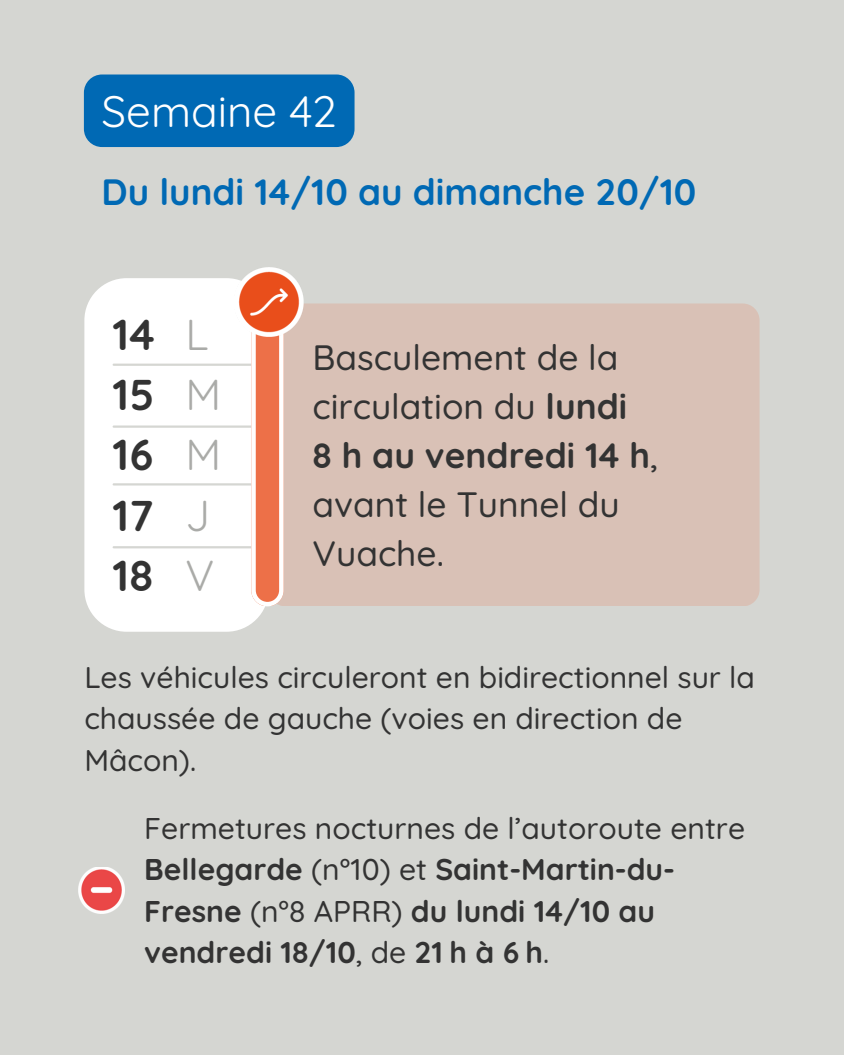
<style>
.page{position:relative;width:844px;height:1055px;background:#d5d6d2}
.page>*{position:absolute;margin:0;border:0;box-sizing:border-box;transform-origin:0 0}
.t1{font:43.95px "Quicksand";color:#fff}
.t2{font:700 43.35px/60.2px "Quicksand";color:#333;text-align:justify}
.t3{font:43.35px/60.2px "Quicksand";color:#aaaba8}
.t4{font:700 36.6px "Quicksand";color:#0069b4}
.t5{font:500 35.25px/48.9px "Quicksand";color:#333}
.t6{font:700 30px/41.6px "Quicksand";color:#333}
.t7{font:500 30px/41.6px "Quicksand";color:#333}
.s1{font-weight:700}
.s2{font-weight:500}
</style>
<div class="page">
<img style="left:78px;top:867px;width:47px;height:46px">
<div style="left:84px;top:278px;width:185px;height:353px;background:#fff;border-radius:42px"></div>
<hr style="left:114px;top:363px;width:153px;height:3px;background:#d5d6d2">
<hr style="left:114px;top:425px;width:153px;height:3px;background:#d5d6d2">
<hr style="left:114px;top:483px;width:153px;height:2px;background:#d5d6d2">
<hr style="left:114px;top:546px;width:153px;height:2px;background:#d5d6d2">
<div style="left:269px;top:303px;width:490px;height:303px;background:#d9c1b6;border-radius:17px"></div>
<svg style="left:251px;top:336px;width:33px;height:270px;background:#f1997d"></svg>
<img style="left:236px;top:268px;width:67px;height:68px">
<div style="left:84px;top:74px;width:270px;height:73px;background:#0069b4;border-radius:18px"></div>
<h1 class="t1" style="left:101px;top:83px;width:237px">Semaine 42</h1>
<h4 class="t4" style="left:101px;top:168px;width:596px">Du lundi 14/10 au dimanche 20/10</h4>
<h4 class="t2" style="left:113px;top:304px;width:44px">14<br>15<br>16<br>17<br>18</h4>
<p class="t3" style="left:185px;top:304px;width:37px">L<br>M<br>M<br>J<br>V</p>
<p class="t5" style="left:312px;top:332px;width:347px">Basculement de la circulation du <span class="s1">lundi<br>8 h au vendredi 14 h</span>, avant le Tunnel du<br>Vuache.</p>
<p class="t7" style="left:84px;top:656px;width:672px">Les véhicules circuleront en bidirectionnel sur la chaussée de gauche (voies en direction de<br>Mâcon).</p>
<p class="t6" style="left:144px;top:806px;width:602px"><span class="s2">Fermetures nocturnes de l’autoroute entre </span>Bellegarde <span class="s2">(n°10) et</span> Saint-Martin-du-Fresne <span class="s2">(n°8 APRR)</span> du lundi 14/10 au vendredi 18/10<span class="s2">, de</span> 21 h à 6 h<span class="s2">.</span></p>
</div>
